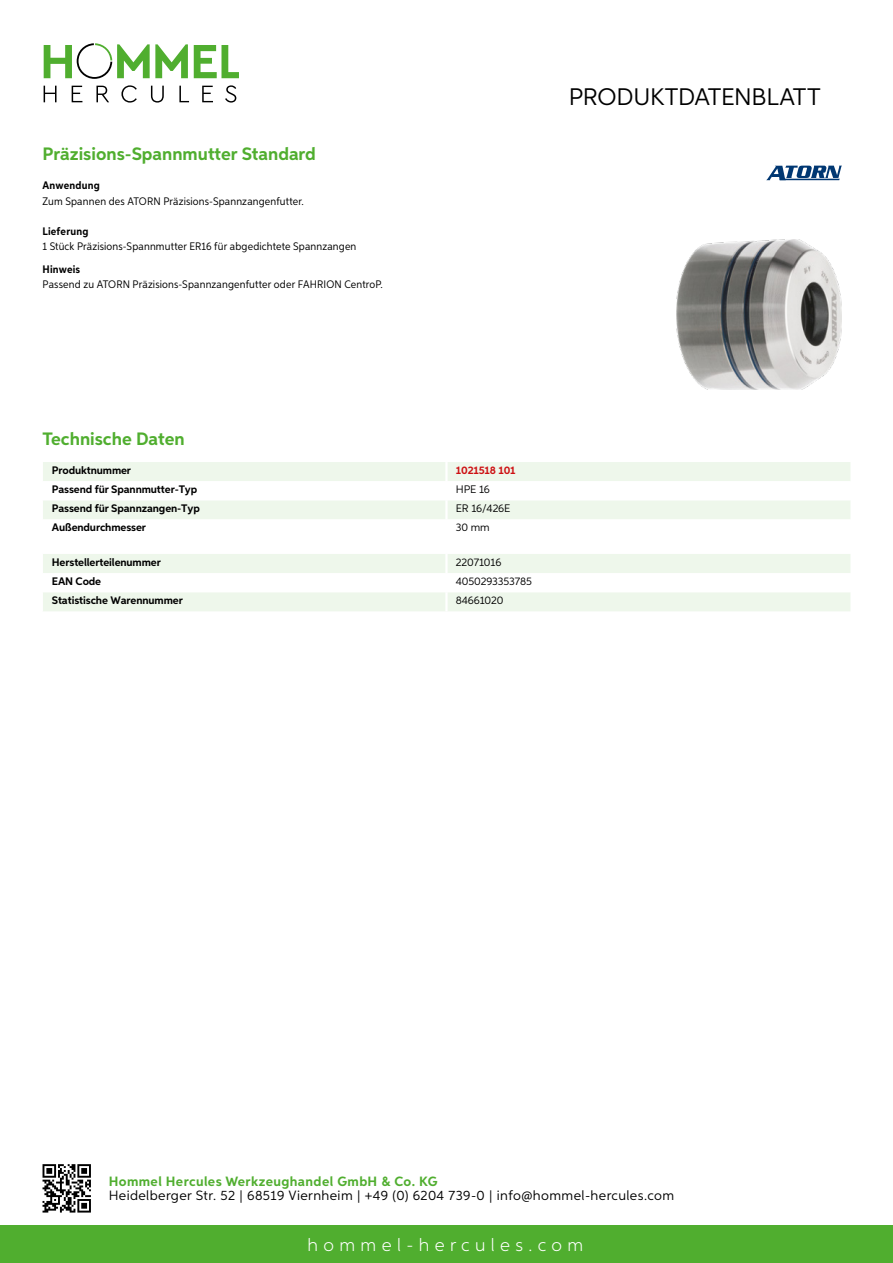
<style>
.page{position:relative;width:893px;height:1263px;background:#fff}
.page>*{position:absolute;margin:0;border:0;box-sizing:border-box;transform-origin:0 0}
.t1{font:24px "Aspira";letter-spacing:-.01em;color:#000}
.t2{font:700 18px "Aspira";color:#50ae2f}
.t3{font:300 18px "Aspira";letter-spacing:.3em;color:#fff}
.t4{font:13.5px "Aspira";letter-spacing:.03em;color:#000}
.t5{font:700 13.5px "Aspira";letter-spacing:.03em;color:#50ae2f}
.t6{font:10.95px "Aspira Nar";letter-spacing:.015em;color:#000}
.t7{font:700 10.95px "Aspira";letter-spacing:-.01em;color:#000}
.t8{font:10.95px "Aspira";letter-spacing:-.01em;color:#000}
.t9{font:700 10.95px "Aspira Nar";letter-spacing:.02em;color:#000}
.t10{font:700 10.95px "Aspira";letter-spacing:-.01em;color:#cd1013}
</style>
<div class="page">
<div style="left:0;top:1226px;width:893px;height:37px;background:#50ae2f"></div>
<svg style="left:43px;top:1164px;width:48px;height:48px"></svg>
<svg style="left:194px;top:45px;width:45px;height:33px"></svg>
<svg style="left:44px;top:43px;width:144px;height:36px"></svg>
<svg style="left:44px;top:86px;width:13px;height:16px"></svg>
<svg style="left:72px;top:86px;width:10px;height:16px"></svg>
<svg style="left:96px;top:86px;width:13px;height:16px"></svg>
<svg style="left:121px;top:85px;width:16px;height:18px"></svg>
<svg style="left:151px;top:86px;width:13px;height:17px"></svg>
<svg style="left:179px;top:86px;width:10px;height:16px"></svg>
<svg style="left:202px;top:86px;width:11px;height:16px"></svg>
<svg style="left:225px;top:85px;width:11px;height:18px"></svg>
<div style="left:43px;top:462px;width:807px;height:19px;background:#eef7eb"></div>
<div style="left:43px;top:501px;width:807px;height:18px;background:#eef7eb"></div>
<hr style="left:445px;top:462px;width:3px;height:19px;background:#fff">
<hr style="left:445px;top:500px;width:3px;height:19px;background:#fff">
<svg style="left:43px;top:554px;width:807px;height:57px"></svg>
<hr style="left:445px;top:592px;width:3px;height:19px;background:#fff">
<img style="left:677px;top:239px;width:165px;height:150px">
<svg style="left:766px;top:166px;width:76px;height:14px"></svg>
<h2 class="t2" style="left:43px;top:142px;width:275px">Präzisions-Spannmutter Standard</h2>
<p class="t9" style="left:43px;top:179px;width:59px">Anwendung</p>
<p class="t6" style="left:43px;top:194px;width:263px">Zum Spannen des ATORN Präzisions-Spannzangenfutter.</p>
<p class="t9" style="left:43px;top:225px;width:47px">Lieferung</p>
<p class="t6" style="left:43px;top:240px;width:315px">1 Stück Präzisions-Spannmutter ER16 für abgedichtete Spannzangen</p>
<p class="t9" style="left:43px;top:263px;width:39px">Hinweis</p>
<p class="t6" style="left:43px;top:278px;width:342px">Passend zu ATORN Präzisions-Spannzangenfutter oder FAHRION CentroP.</p>
<h1 class="t1" style="left:569px;top:82px;width:253px">Produktdatenblatt</h1>
<h2 class="t2" style="left:43px;top:428px;width:144px">Technische Daten</h2>
<p class="t7" style="left:52px;top:463px;width:81px">Produktnummer</p>
<p class="t10" style="left:456px;top:463px;width:61px">1021518 101</p>
<p class="t7" style="left:52px;top:483px;width:147px">Passend für Spannmutter-Typ</p>
<p class="t8" style="left:456px;top:483px;width:36px">HPE 16</p>
<p class="t7" style="left:52px;top:502px;width:149px">Passend für Spannzangen-Typ</p>
<p class="t8" style="left:456px;top:502px;width:55px">ER 16/426E</p>
<p class="t7" style="left:52px;top:521px;width:96px">Außendurchmesser</p>
<p class="t8" style="left:456px;top:521px;width:35px">30 mm</p>
<p class="t7" style="left:52px;top:555px;width:111px">Herstellerteilenummer</p>
<p class="t8" style="left:456px;top:555px;width:47px">22071016</p>
<p class="t7" style="left:52px;top:574px;width:51px">EAN Code</p>
<p class="t8" style="left:456px;top:575px;width:78px">4050293353785</p>
<p class="t7" style="left:52px;top:594px;width:132px">Statistische Warennummer</p>
<p class="t8" style="left:456px;top:594px;width:49px">84661020</p>
<p class="t5" style="left:109px;top:1172px;width:330px">Hommel Hercules Werkzeughandel GmbH &amp; Co. KG</p>
<p class="t4" style="left:109px;top:1187px;width:567px">Heidelberger Str. 52 | 68519 Viernheim | +49 (0) 6204 739-0 | info@hommel-hercules.com</p>
<h2 class="t3" style="left:307px;top:1234px;width:277px">hommel-hercules.com</h2>
</div>
